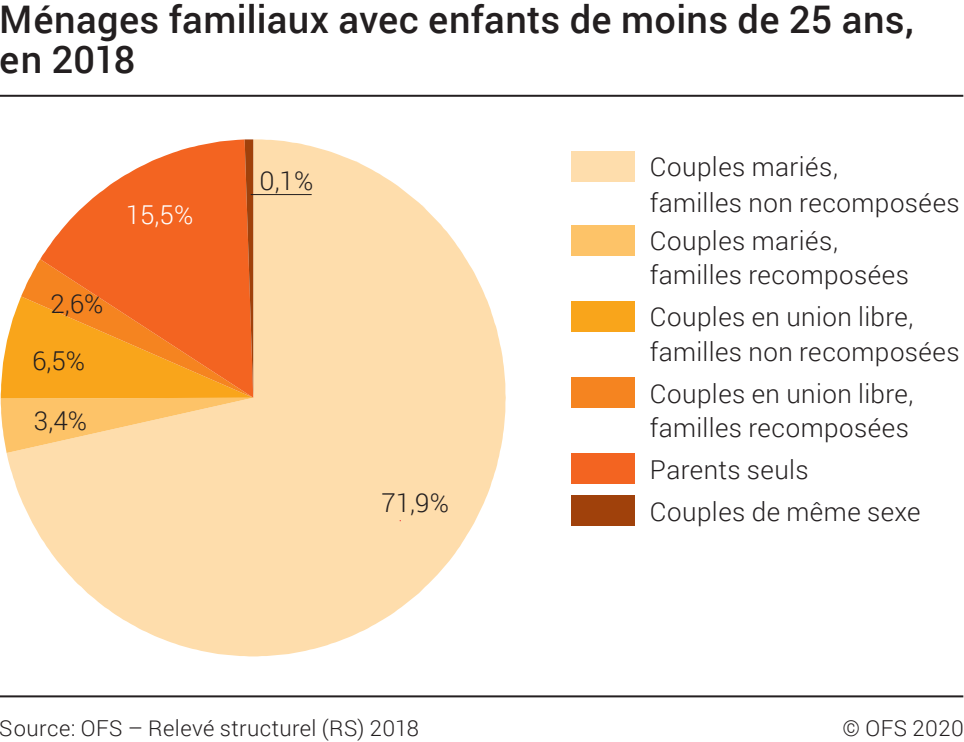
<style>
.page{position:relative;width:964px;height:742px;background:#fff}
.page>*{position:absolute;margin:0;border:0;box-sizing:border-box;transform-origin:0 0}
.t1{font:500 38px "Roboto";letter-spacing:.01em;color:#231f20}
.t2{font:300 26px/34px "Roboto";letter-spacing:.015em;color:#231f20}
.t3{font:300 26px "Roboto";color:#fff}
.t4{font:300 22px "Roboto";letter-spacing:.02em;color:#231f20}
</style>
<div class="page">
<hr style="left:0;top:695px;width:963px;height:2px;background:#231f20">
<hr style="left:0;top:95px;width:963px;height:2px;background:#231f20">
<svg style="left:7px;top:139px;width:499px;height:517px;fill:#feddac"></svg>
<svg style="left:1px;top:139px;width:252px;height:313px"></svg>
<div style="left:571px;top:150px;width:63px;height:31px;background:#feddac"></div>
<div style="left:571px;top:224px;width:63px;height:31px;background:#fdc368"></div>
<div style="left:571px;top:300px;width:63px;height:31px;background:#f9a51b"></div>
<div style="left:571px;top:376px;width:63px;height:31px;background:#f58420"></div>
<div style="left:571px;top:452px;width:63px;height:31px;background:#f36421"></div>
<div style="left:571px;top:494px;width:63px;height:31px;background:#a0410b"></div>
<hr style="left:251px;top:194px;width:61px;height:1px;background:#231f20">
<h1 class="t1" style="left:0;top:-8px;width:915px">Ménages familiaux avec enfants de moins de 25 ans,</h1>
<h1 class="t1" style="left:0;top:32px;width:137px">en 2018</h1>
<p class="t3" style="left:126px;top:197px;width:69px">15,5%</p>
<p class="t2" style="left:50px;top:285px;width:55px">2,6%</p>
<p class="t2" style="left:32px;top:343px;width:55px">6,5%</p>
<p class="t2" style="left:34px;top:402px;width:55px">3,4%</p>
<p class="t2" style="left:259px;top:163px;width:55px">0,1%</p>
<p class="t2" style="left:381px;top:485px;width:69px">71,9%</p>
<p class="t2" style="left:650px;top:149px;width:190px">Couples mariés,</p>
<p class="t2" style="left:650px;top:185px;width:311px">familles non recomposées</p>
<p class="t2" style="left:650px;top:222px;width:260px">Couples mariés, familles recomposées</p>
<p class="t2" style="left:650px;top:299px;width:311px">Couples en union libre, familles non recomposées</p>
<p class="t2" style="left:650px;top:375px;width:265px">Couples en union libre, familles recomposées</p>
<p class="t2" style="left:650px;top:447px;width:272px;line-height:42px">Parents seuls<br>Couples de même sexe</p>
<p class="t4" style="left:0;top:712px;width:420px">Source: OFS – Relevé structurel (RS) 2018</p>
<p class="t4" style="left:842px;top:712px;width:123px">© OFS 2020</p>
</div>
